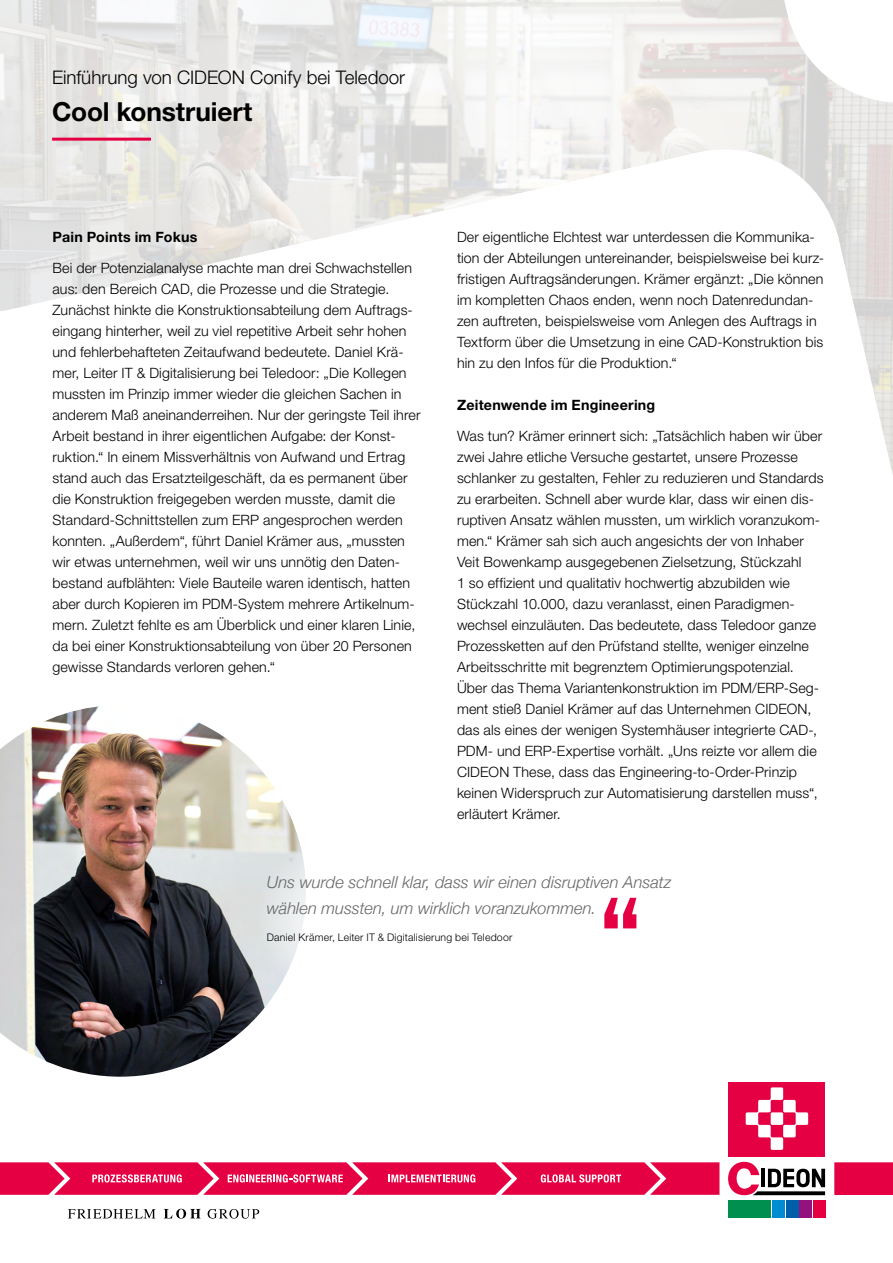
<style>
.page{position:relative;width:893px;height:1263px;background:#fff}
.page>*{position:absolute;margin:0;border:0;box-sizing:border-box;transform-origin:0 0}
.Prod_Headline_schwarz_17_5_17_5{font:700 26.25px "Helvetica Neue LT Pro";letter-spacing:-.005em;color:#000}
.Prod_Topline_schwarz_12_5_17_5{font:300 18.75px "Helvetica Neue LT Pro";color:#000}
.Prod_Headline_schwarz_17_5_17_5-2{font:italic 300 16.5px/25.5px "Helvetica Neue";letter-spacing:.005em;color:#666}
.Prod_Fließ_9_5_14{font:300 14.25px/21px "Helvetica Neue LT Pro";letter-spacing:.01em;color:#000}
.Prod_Fließ_HEAD_PowerRed_9_5_14{font:700 14.25px "Helvetica Neue LT Pro";letter-spacing:.015em;color:#000}
.Prod_Headline_schwarz_17_5_17_5-3{font:300 10.5px "Helvetica Neue LT Pro";letter-spacing:.02em;color:#000}
</style>
<div class="page">
<img style="left:0;top:0;width:893px;height:475px">
<hr style="left:52px;top:138px;width:99px;height:3px;background:#e50043">
<img style="left:0;top:706px;width:301px;height:371px">
<svg style="left:256px;top:837px;width:162px;height:162px"></svg>
<svg style="left:604px;top:898px;width:32px;height:30px"></svg>
<svg style="left:68px;top:1209px;width:191px;height:10px"></svg>
<div style="left:834px;top:1162px;width:59px;height:33px;background:#e50043"></div>
<svg style="left:728px;top:1082px;width:98px;height:136px"></svg>
<div style="left:729px;top:1082px;width:96px;height:74px;background:#e50043"></div>
<svg style="left:746px;top:1087px;width:62px;height:63px"></svg>
<div style="left:729px;top:1201px;width:42px;height:17px;background:#008f4f"></div>
<div style="left:772px;top:1201px;width:13px;height:17px;background:#008cd1"></div>
<div style="left:786px;top:1201px;width:12px;height:17px;background:#005ea8"></div>
<div style="left:799px;top:1201px;width:13px;height:17px;background:#94127d"></div>
<div style="left:813px;top:1201px;width:12px;height:17px;background:#e50043"></div>
<svg style="left:728px;top:1162px;width:97px;height:33px"></svg>
<svg style="left:0;top:1162px;width:719px;height:33px;background:#e81e59"></svg>
<p class="Prod_Topline_schwarz_12_5_17_5" style="left:52px;top:66px;width:354px">Einführung von CIDEON Conify bei Teledoor</p>
<p class="Prod_Headline_schwarz_17_5_17_5" style="left:52px;top:95px;width:202px">Cool konstruiert</p>
<p class="Prod_Fließ_HEAD_PowerRed_9_5_14" style="left:52px;top:228px;width:146px">Pain Points im Fokus</p>
<p class="Prod_Fließ_9_5_14" style="left:52px;top:257px;width:370px">Bei der Potenzialanalyse machte man drei Schwachstellen aus: den Bereich CAD, die Prozesse und die Strategie.<br>Zunächst hinkte die Konstruktionsabteilung dem Auftrags&shy;eingang hinterher, weil zu viel repetitive Arbeit sehr hohen und fehlerbehafteten Zeitaufwand bedeutete. Daniel Krä&shy;mer, Leiter IT &amp; Digitalisierung bei Teledoor: „Die Kollegen mussten im Prinzip immer wieder die gleichen Sachen in anderem Maß aneinanderreihen. Nur der geringste Teil ihrer Arbeit bestand in ihrer eigentlichen Aufgabe: der Konst&shy;ruktion.“ In einem Missverhältnis von Aufwand und Ertrag stand auch das Ersatzteilgeschäft, da es permanent über die Konstruktion freigegeben werden musste, damit die Standard-Schnittstellen zum ERP angesprochen werden konnten. „Außerdem“, führt Daniel Krämer aus, „mussten wir etwas unternehmen, weil wir uns unnötig den Daten&shy;bestand aufblähten: Viele Bauteile waren identisch, hatten aber durch Kopieren im PDM-System mehrere Artikelnum&shy;mern. Zuletzt fehlte es am Überblick und einer klaren Linie, da bei einer Konstruktionsabteilung von über 20 Personen gewisse Standards verloren gehen.“</p>
<p class="Prod_Fließ_9_5_14" style="left:457px;top:226px;width:369px">Der eigentliche Elchtest war unterdessen die Kommunika&shy;tion der Abteilungen untereinander, beispielsweise bei kurz&shy;fristigen Auftragsänderungen. Krämer ergänzt: „Die können im kompletten Chaos enden, wenn noch Datenredundan&shy;zen auftreten, beispielsweise vom Anlegen des Auftrags in Textform über die Umsetzung in eine CAD-Konstruktion bis hin zu den Infos für die Produktion.“</p>
<p class="Prod_Fließ_HEAD_PowerRed_9_5_14" style="left:457px;top:396px;width:200px">Zeitenwende im Engineering</p>
<p class="Prod_Fließ_9_5_14" style="left:457px;top:425px;width:368px">Was tun? Krämer erinnert sich: „Tatsächlich haben wir über zwei Jahre etliche Versuche gestartet, unsere Prozesse schlanker zu gestalten, Fehler zu reduzieren und Standards zu erarbeiten. Schnell aber wurde klar, dass wir einen dis&shy;ruptiven Ansatz wählen mussten, um wirklich voranzukom&shy;men.“ Krämer sah sich auch angesichts der von Inhaber Veit Bowenkamp ausgegebenen Zielsetzung, Stückzahl<br>1 so effizient und qualitativ hochwertig abzubilden wie Stückzahl 10.000, dazu veranlasst, einen Paradigmen&shy;wechsel einzuläuten. Das bedeutete, dass Teledoor ganze Prozessketten auf den Prüfstand stellte, weniger einzelne Arbeitsschritte mit begrenztem Optimierungspotenzial.<br>Über das Thema Variantenkonstruktion im PDM/ERP-Seg&shy;ment stieß Daniel Krämer auf das Unternehmen CIDEON, das als eines der wenigen Systemhäuser integrierte CAD-, PDM- und ERP-Expertise vorhält. „Uns reizte vor allem die CIDEON These, dass das Engineering-to-Order-Prinzip keinen Widerspruch zur Automatisierung darstellen muss“, erläutert Krämer.</p>
<p class="Prod_Headline_schwarz_17_5_17_5-2" style="left:267px;top:869px;width:406px">Uns wurde schnell klar, dass wir einen disruptiven Ansatz wählen mussten, um wirklich voranzukommen.</p>
<p class="Prod_Headline_schwarz_17_5_17_5-3" style="left:267px;top:931px;width:247px">Daniel Krämer, Leiter IT &amp; Digitalisierung bei Teledoor</p>
</div>
